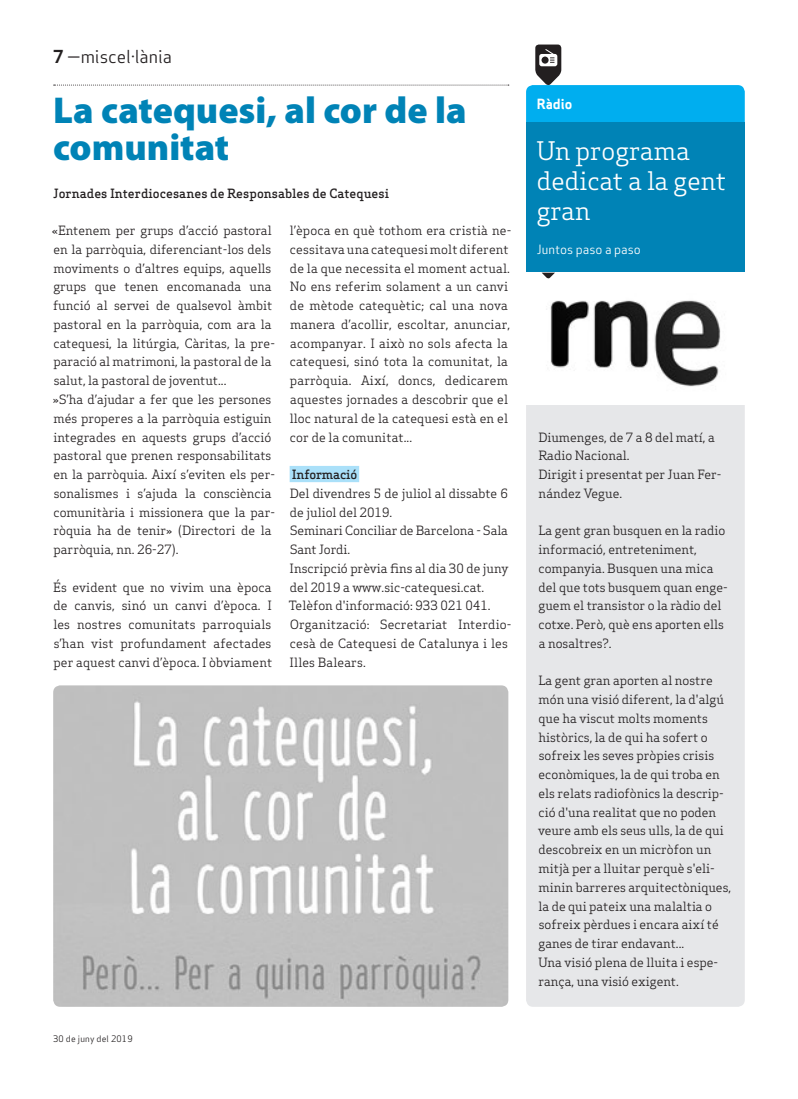
<style>
.page{position:relative;width:798px;height:1099px;background:#fff}
.page>*{position:absolute;margin:0;border:0;box-sizing:border-box;transform-origin:0 0}
.Titulars{font:900 37.5px/37.5px "Myriad Pro";color:#0083b6}
.Subtitol_Secció{font:25px/30px "Apex Serif";color:#fff}
.Capçalera{font:17.5px "Apex Sans Book T";color:#231f20}
.Titular_Secció_Petit{font:13.75px "Apex Sans Bold T";color:#fff}
.Text_General{font:12.5px/18.8px "Apex Serif";color:#231f20}
.Autors{font:500 12.5px "Apex Serif";color:#231f20}
.Titulars-2{font:12.5px "Apex Sans Book T";color:#fff}
.Text_General-2{font:500 12.5px "Apex Serif";letter-spacing:-.02em;color:#231f20}
.Data_Peu{font:8.75px "Apex Sans Book T";letter-spacing:.02em;color:#231f20}
.s1{font-family:"Apex Sans Bold T"}
</style>
<div class="page">
<svg style="left:54px;top:85px;width:454px;height:1px"></svg>
<div style="left:289px;top:466px;width:70px;height:16px;background:#aae0f9"></div>
<img style="left:53px;top:685px;width:455px;height:321px">
<div style="left:526px;top:405px;width:218px;height:601px;background:#e6e7e9"></div>
<div style="left:526px;top:123px;width:218px;height:150px;background:#0083b6"></div>
<img style="left:550px;top:273px;width:171px;height:114px">
<svg style="left:542px;top:273px;width:12px;height:6px"></svg>
<svg style="left:526px;top:45px;width:218px;height:78px"></svg>
<p class="Capçalera" style="left:53px;top:46px;width:120px"><span class="s1">7</span> —miscel·lània</p>
<p class="Titulars" style="left:53px;top:90px;width:415px">La catequesi, al cor de la comunitat</p>
<p class="Autors" style="left:53px;top:185px;width:337px">Jornades Interdiocesanes de Responsables de Catequesi</p>
<p class="Text_General" style="left:52px;top:221px;width:224px">«Entenem per grups d’acció pastoral en la parròquia, diferenciant-los dels moviments o d’altres equips, aquells grups que tenen encomanada una funció al servei de qualsevol àmbit pastoral en la parròquia, com ara la catequesi, la litúrgia, Càritas, la pre&shy;paració al matrimoni, la pastoral de la salut, la pastoral de joventut...</p>
<p class="Text_General" style="left:53px;top:390px;width:223px">»S’ha d’ajudar a fer que les persones més properes a la parròquia estiguin integrades en aquests grups d’acció pastoral que prenen responsabilitats en la parròquia. Així s’eviten els per&shy;sonalismes i s’ajuda la consciència comunitària i missionera que la par&shy;ròquia ha de tenir» (Directori de la parròquia, nn. 26-27).</p>
<p class="Text_General" style="left:53px;top:577px;width:220px;text-align:justify">És evident que no vivim una època de canvis, sinó un canvi d’època. I les nostres comunitats parroquials s’han vist profundament afectades per aquest canvi d’època. I òbviament</p>
<p class="Text_General" style="left:289px;top:221px;width:223px">l’època en què tothom era cristià ne&shy;cessitava una catequesi molt diferent de la que necessita el moment actual.<br>No ens referim solament a un canvi de mètode catequètic; cal una nova manera d’acollir, escoltar, anunciar, acompanyar. I això no sols afecta la catequesi, sinó tota la comunitat, la parròquia. Així, doncs, dedicarem aquestes jornades a descobrir que el lloc natural de la catequesi està en el cor de la comunitat...</p>
<p class="Text_General-2" style="left:292px;top:466px;width:67px">Informació</p>
<p class="Text_General" style="left:289px;top:483px;width:220px">Del divendres 5 de juliol al dissabte 6 de juliol del 2019.</p>
<p class="Text_General" style="left:290px;top:521px;width:219px">Seminari Conciliar de Barcelona - Sala<br>Sant Jordi.</p>
<p class="Text_General" style="left:289px;top:558px;width:220px">Inscripció prèvia fins al dia 30 de juny del 2019 a www.sic-catequesi.cat.</p>
<p class="Text_General" style="left:289px;top:596px;width:203px">Telèfon d'informació: 933 021 041.</p>
<p class="Text_General" style="left:289px;top:615px;width:223px">Organització: Secretariat Interdio&shy;cesà de Catequesi de Catalunya i les<br>Illes Balears.</p>
<p class="Data_Peu" style="left:53px;top:1032px;width:81px">30 de juny del 2019</p>
<p class="Titular_Secció_Petit" style="left:536px;top:95px;width:37px">Ràdio</p>
<p class="Subtitol_Secció" style="left:536px;top:136px;width:191px">Un programa dedicat a la gent gran</p>
<p class="Titulars-2" style="left:536px;top:241px;width:106px">Juntos paso a paso</p>
<p class="Text_General" style="left:538px;top:427px;width:178px">Diumenges, de 7 a 8 del matí, a<br>Radio Nacional.</p>
<p class="Text_General" style="left:538px;top:465px;width:185px">Dirigit i presentat per Juan Fer&shy;nández Vegue.</p>
<p class="Text_General" style="left:538px;top:521px;width:191px">La gent gran busquen en la radio informació, entreteniment, companyia. Busquen una mica del que tots busquem quan enge&shy;guem el transistor o la ràdio del cotxe. Però, què ens aporten ells a nosaltres?.</p>
<p class="Text_General" style="left:538px;top:671px;width:194px">La gent gran aporten al nostre món una visió diferent, la d'algú que ha viscut molts moments històrics, la de qui ha sofert o sofreix les seves pròpies crisis econòmiques, la de qui troba en els relats radiofònics la descrip&shy;ció d'una realitat que no poden veure amb els seus ulls, la de qui descobreix en un micròfon un mitjà per a lluitar perquè s'eli&shy;minin barreres arquitectòniques, la de qui pateix una malaltia o sofreix pèrdues i encara així té ganes de tirar endavant...</p>
<p class="Text_General" style="left:538px;top:952px;width:181px">Una visió plena de lluita i espe&shy;rança, una visió exigent.</p>
</div>
